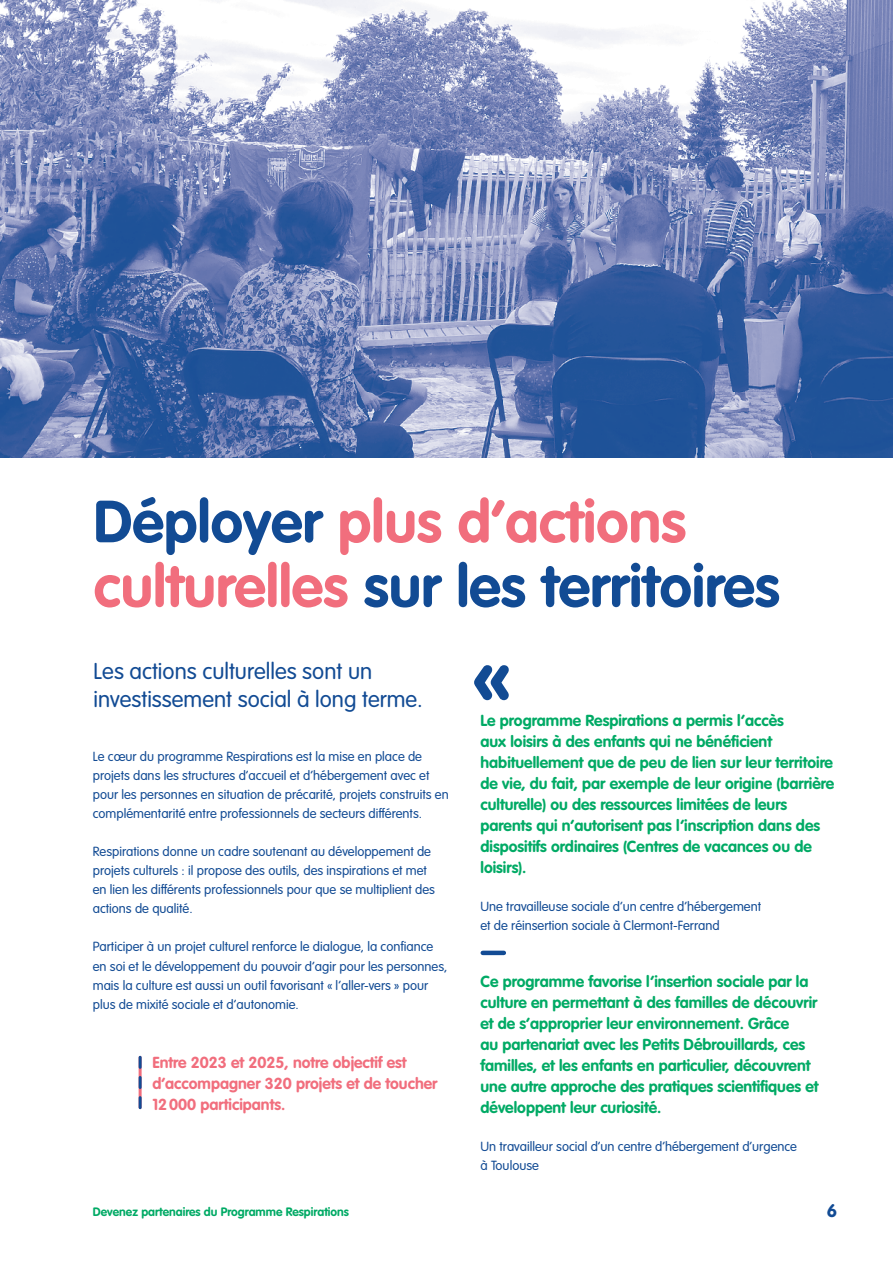
<style>
.page{position:relative;width:893px;height:1263px;background:#fff}
.page>*{position:absolute;margin:0;border:0;box-sizing:border-box;transform-origin:0 0}
.texte_courant{font:700 81.45px "VAG Rounded LT Pro";color:#124b94}
.t1{font:700 58.5px/64.5px "VAG Rounded LT Pro";color:#124b94}
.chapo{font:300 22.5px/28.5px "VAG Rounded LT Pro";color:#124b94}
.t2{font:700 18px "VAG Rounded LT Pro";color:#124b94}
.texte_courant-2{font:700 15.75px/21px "VAG Rounded LT Pro";color:#00aa65}
.texte_en_exergue{font:700 15.75px/21px "VAG Rounded LT Pro";color:#f16e7d}
.texte_courant-3{font:300 13.05px/19px "VAG Rounded LT Pro";color:#124b94}
.t3{font:700 12px "VAG Rounded LT Pro";color:#00aa65}
.s1{color:#f16e7d}
</style>
<div class="page">
<svg style="left:139px;top:1057px;width:3px;height:51px"></svg>
<img style="left:0;top:0;width:893px;height:457px">
<hr style="left:483px;top:951px;width:21px;height:4px;background:#124b94">
<p class="t1" style="left:94px;top:490px;width:688px">Déployer <span class="s1">plus d’actions culturelles</span> sur les territoires</p>
<p class="chapo" style="left:94px;top:657px;width:331px">Les actions culturelles sont un investissement social à long terme.</p>
<p class="texte_courant-3" style="left:93px;top:747px;width:357px">Le cœur du programme Respirations est la mise en place de projets dans les structures d’accueil et d’hébergement avec et pour les personnes en situation de précarité, projets construits en complémentarité entre professionnels de secteurs différents.</p>
<p class="texte_courant-3" style="left:93px;top:842px;width:344px">Respirations donne un cadre soutenant au développement de projets culturels : il propose des outils, des inspirations et met en lien les différents professionnels pour que se multiplient des actions de qualité.</p>
<p class="texte_courant-3" style="left:93px;top:938px;width:356px">Participer à un projet culturel renforce le dialogue, la confiance en soi et le développement du pouvoir d’agir pour les personnes, mais la culture est aussi un outil favorisant « l’aller-vers » pour plus de mixité sociale et d’autonomie.</p>
<p class="texte_en_exergue" style="left:152px;top:1052px;width:287px">Entre 2023 et 2025, notre objectif est d’accompagner 320 projets et de toucher<br>12000 participants.</p>
<p class="texte_courant" style="left:471px;top:625px;width:42px">«</p>
<p class="texte_courant-2" style="left:480px;top:710px;width:355px">Le programme Respirations a permis l’accès<br>aux loisirs à des enfants qui ne bénéficient habituellement que de peu de lien sur leur territoire de vie, du fait, par exemple de leur origine (barrière culturelle) ou des ressources limitées de leurs parents qui n’autorisent pas l’inscription dans des dispositifs ordinaires (Centres de vacances ou de loisirs).</p>
<p class="texte_courant-3" style="left:480px;top:897px;width:282px">Une travailleuse sociale d’un centre d’hébergement et de réinsertion sociale à Clermont-Ferrand</p>
<p class="texte_courant-2" style="left:480px;top:971px;width:340px">Ce programme favorise l’insertion sociale par la culture en permettant à des familles de découvrir et de s’approprier leur environnement. Grâce<br>au partenariat avec les Petits Débrouillards, ces familles, et les enfants en particulier, découvrent une autre approche des pratiques scientifiques et développent leur curiosité.</p>
<p class="texte_courant-3" style="left:480px;top:1137px;width:318px">Un travailleur social d’un centre d’hébergement d’urgence à Toulouse</p>
<p class="t3" style="left:93px;top:1204px;width:258px">Devenez partenaires du Programme Respirations</p>
<h3 class="t2" style="left:827px;top:1199px;width:12px">6</h3>
</div>
